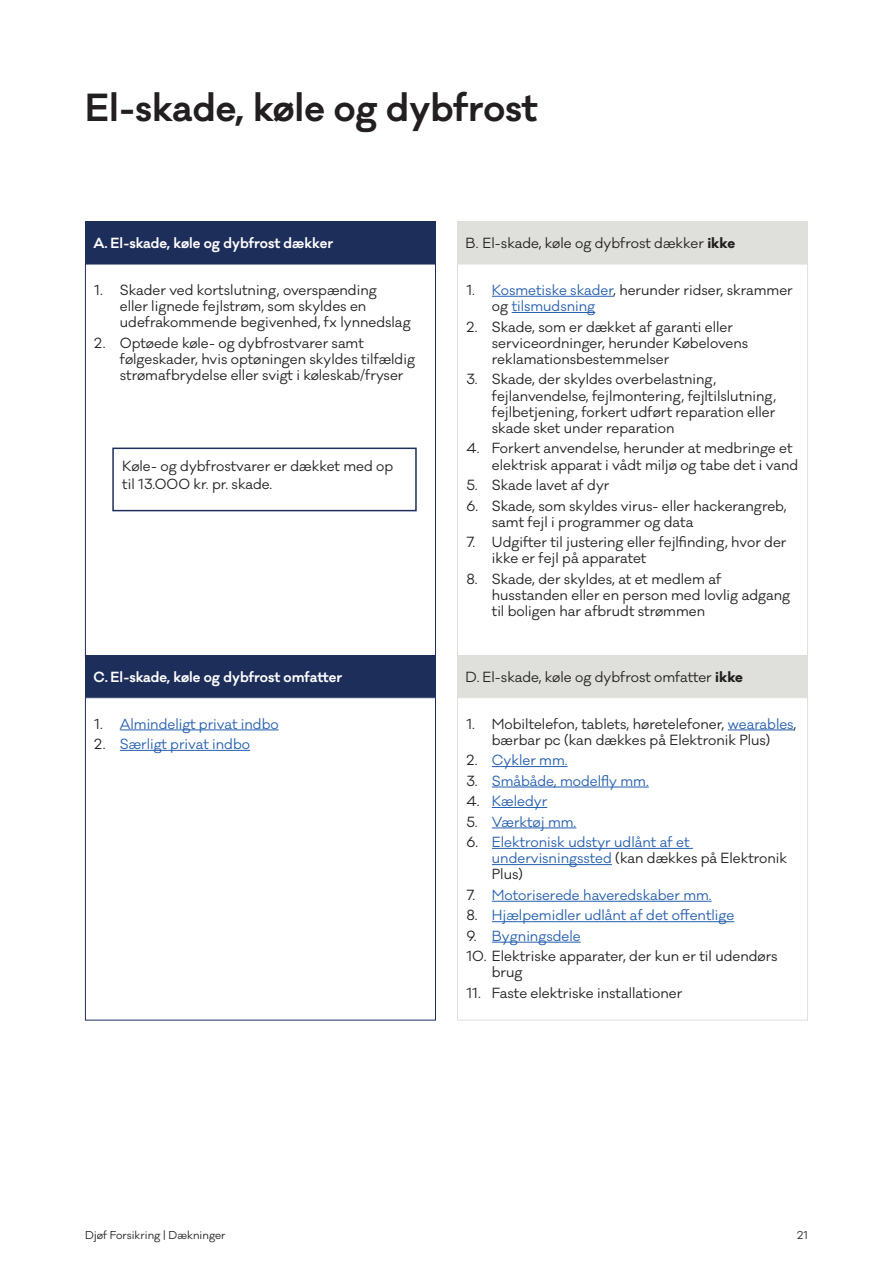
<style>
.page{position:relative;width:893px;height:1263px;background:#fff}
.page>*{position:absolute;margin:0;border:0;box-sizing:border-box;transform-origin:0 0}
.H3_Afsnitsoverskrift{font:600 36px "Galano Classic";color:#231f20}
.Brødtekst{font:13.5px/16.2px "Galano Classic";color:#231f20}
.t1{font:13.5px/16.2px "Galano Classic";color:#255fad}
.Overskrift_Skema{font:13.5px "Galano Classic";color:#231f20}
.Overskrift_Skema_HVID{font:600 13.5px "Galano Classic";color:#fff}
.t2{font:10.5px "Galano Classic";color:#231f20}
.s1{font-weight:700}
.s2{color:#255fad}
.s3{color:#231f20}
</style>
<div class="page">
<div style="left:457px;top:655px;width:351px;height:42px;background:#dfe0dc"></div>
<div style="left:85px;top:655px;width:351px;height:42px;background:#1d2e5b"></div>
<div style="left:457px;top:221px;width:351px;height:43px;background:#dfe0dc"></div>
<div style="left:85px;top:221px;width:351px;height:43px;background:#1d2e5b"></div>
<hr style="left:728px;top:729px;width:66px;height:1px;background:#255fad">
<hr style="left:492px;top:766px;width:76px;height:1px;background:#255fad">
<hr style="left:492px;top:787px;width:157px;height:1px;background:#255fad">
<hr style="left:492px;top:807px;width:55px;height:1px;background:#255fad">
<hr style="left:492px;top:827px;width:84px;height:1px;background:#255fad">
<hr style="left:492px;top:848px;width:201px;height:1px;background:#255fad">
<hr style="left:492px;top:864px;width:120px;height:1px;background:#255fad">
<hr style="left:492px;top:901px;width:220px;height:1px;background:#255fad">
<hr style="left:492px;top:921px;width:242px;height:1px;background:#255fad">
<hr style="left:492px;top:942px;width:89px;height:1px;background:#255fad">
<div style="left:457px;top:697px;width:351px;height:323px;border:1px solid #dfe0dc"></div>
<hr style="left:120px;top:729px;width:159px;height:1px;background:#255fad">
<hr style="left:120px;top:750px;width:130px;height:1px;background:#255fad">
<div style="left:85px;top:697px;width:351px;height:323px;border:1px solid #1d2e5b"></div>
<hr style="left:492px;top:296px;width:121px;height:1px;background:#255fad">
<hr style="left:512px;top:312px;width:83px;height:1px;background:#255fad">
<div style="left:457px;top:264px;width:351px;height:392px;border:1px solid #dfe0dc"></div>
<div style="left:85px;top:264px;width:351px;height:393px;border:1px solid #1d2e5b"></div>
<div style="left:112px;top:448px;width:305px;height:63px;border:2px solid #1d2e5b"></div>
<p class="H3_Afsnitsoverskrift" style="left:85px;top:84px;width:454px">El-skade, køle og dybfrost</p>
<p class="Overskrift_Skema_HVID" style="left:94px;top:234px;width:241px">A. El-skade, køle og dybfrost dækker</p>
<p class="Overskrift_Skema" style="left:466px;top:234px;width:271px">B. El-skade, køle og dybfrost dækker <span class="s1">ikke</span></p>
<p class="Brødtekst" style="left:120px;top:282px;width:293px;text-indent:-26px">1. Skader ved kortslutning, overspænding<br>eller lignede fejlstrøm, som skyldes en udefrakommende begivenhed, fx lynnedslag</p>
<p class="Brødtekst" style="left:120px;top:335px;width:297px;text-indent:-26px">2. Optøede køle- og dybfrostvarer samt følgeskader, hvis optøningen skyldes tilfældig strømafbrydelse eller svigt i køleskab/fryser</p>
<p class="Brødtekst" style="left:122px;top:457px;width:272px;line-height:18px">Køle- og dybfrostvarer er dækket med op til 13.000 kr. pr. skade.</p>
<p class="Brødtekst" style="left:492px;top:282px;width:302px;text-indent:-26px">1. <span class="s2">Kosmetiske skader</span>, herunder ridser, skrammer og <span class="s2">tilsmudsning</span></p>
<p class="Brødtekst" style="left:492px;top:319px;width:258px;text-indent:-26px">2. Skade, som er dækket af garanti eller serviceordninger, herunder Købelovens reklamationsbestemmelser</p>
<p class="Brødtekst" style="left:492px;top:372px;width:286px;text-indent:-26px">3. Skade, der skyldes overbelastning, fejlanvendelse, fejlmontering, fejltilslutning, fejlbetjening, forkert udført reparation eller skade sket under reparation</p>
<p class="Brødtekst" style="left:492px;top:441px;width:308px;text-indent:-26px">4. Forkert anvendelse, herunder at medbringe et elektrisk apparat i vådt miljø og tabe det i vand</p>
<p class="Brødtekst" style="left:466px;top:477px;width:144px">5. Skade lavet af dyr</p>
<p class="Brødtekst" style="left:492px;top:498px;width:296px;text-indent:-26px">6. Skade, som skyldes virus- eller hackerangreb, samt fejl i programmer og data</p>
<p class="Brødtekst" style="left:492px;top:534px;width:296px;text-indent:-26px">7. Udgifter til justering eller fejlfinding, hvor der ikke er fejl på apparatet</p>
<p class="Brødtekst" style="left:492px;top:571px;width:300px;text-indent:-26px">8. Skade, der skyldes, at et medlem af husstanden eller en person med lovlig adgang til boligen har afbrudt strømmen</p>
<p class="Overskrift_Skema_HVID" style="left:94px;top:668px;width:250px">C. El-skade, køle og dybfrost omfatter</p>
<p class="Overskrift_Skema" style="left:466px;top:668px;width:279px">D. El-skade, køle og dybfrost omfatter <span class="s1">ikke</span></p>
<p class="t1" style="left:94px;top:716px;width:186px"><span class="s3">1.</span> Almindeligt privat indbo</p>
<p class="t1" style="left:94px;top:736px;width:157px"><span class="s3">2.</span> Særligt privat indbo</p>
<p class="Brødtekst" style="left:466px;top:716px;width:332px;text-align:center">1. Mobiltelefon, tablets, høretelefoner, <span class="s2">wearables</span>, bærbar pc (kan dækkes på Elektronik Plus)</p>
<p class="t1" style="left:466px;top:752px;width:103px"><span class="s3">2.</span> Cykler mm.</p>
<p class="t1" style="left:466px;top:773px;width:184px"><span class="s3">3.</span> Småbåde, modelfly mm.</p>
<p class="t1" style="left:466px;top:793px;width:82px"><span class="s3">4.</span> Kæledyr</p>
<p class="t1" style="left:466px;top:814px;width:111px"><span class="s3">5.</span> Værktøj mm.</p>
<p class="t1" style="left:492px;top:834px;width:297px;text-indent:-26px"><span class="s3">6.</span> Elektronisk udstyr udlånt af et undervisningssted <span class="s3">(kan dækkes på Elektronik<br>Plus)</span></p>
<p class="t1" style="left:466px;top:887px;width:247px"><span class="s3">7.</span> Motoriserede haveredskaber mm.</p>
<p class="t1" style="left:466px;top:907px;width:269px"><span class="s3">8.</span> Hjælpemidler udlånt af det offentlige</p>
<p class="t1" style="left:466px;top:928px;width:116px"><span class="s3">9.</span> Bygningsdele</p>
<p class="Brødtekst" style="left:492px;top:948px;width:287px;text-indent:-26px">10. Elektriske apparater, der kun er til udendørs brug</p>
<p class="Brødtekst" style="left:466px;top:985px;width:217px">11. Faste elektriske installationer</p>
<p class="t2" style="left:85px;top:1229px;width:142px">Djøf Forsikring | Dækninger</p>
<p class="t2" style="left:797px;top:1229px;width:12px">21</p>
</div>
